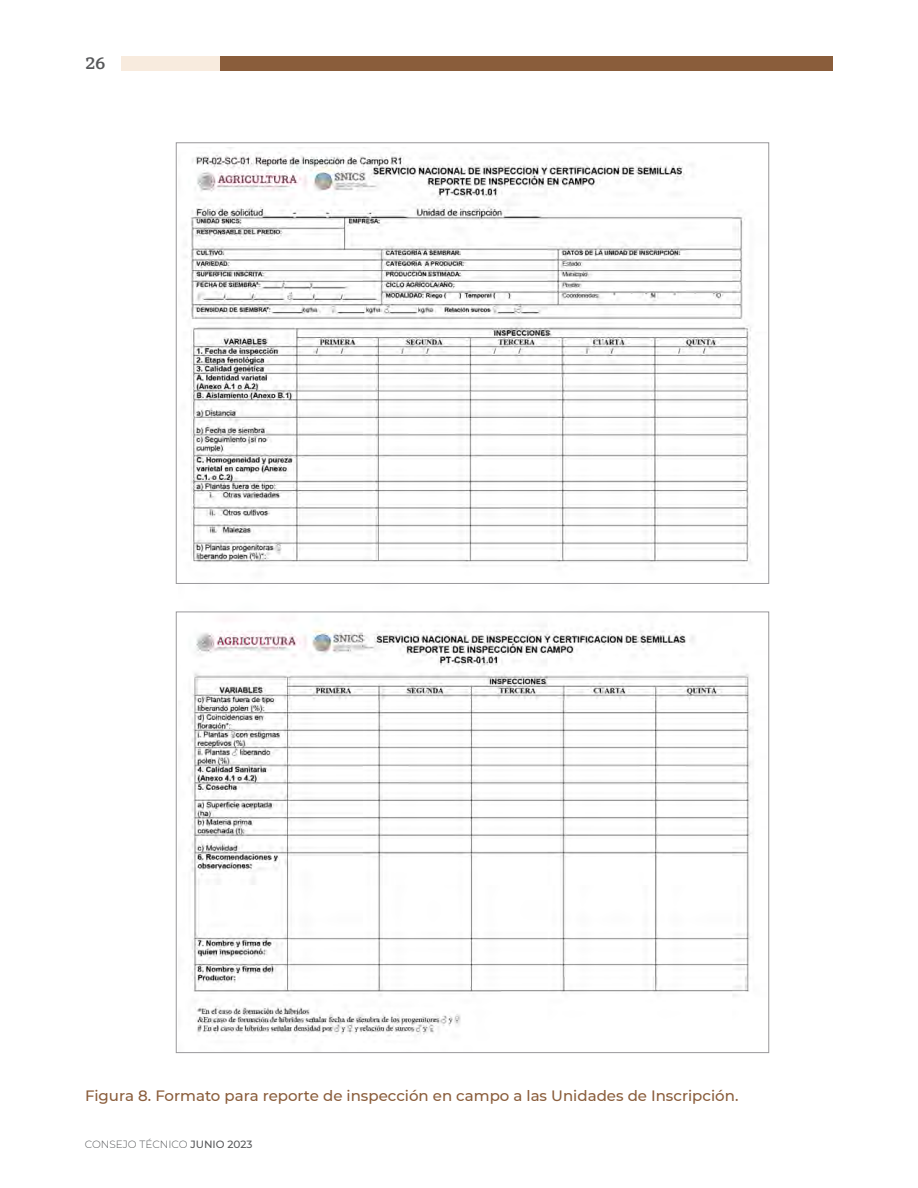
<style>
.page{position:relative;width:918px;height:1188px;background:#fff}
.page>*{position:absolute;margin:0;border:0;box-sizing:border-box;transform-origin:0 0}
.t1{font:700 16.5px "GMX";color:#57585a}
.TITLE_IMAGE_FIGURE{font:500 15px "Montserrat";color:#8a5d3b}
.t2{font:300 10.5px "Montserrat";color:#57585a}
.s1{font-weight:500}
</style>
<div class="page">
<div style="left:220px;top:56px;width:613px;height:15px;background:#8a5d3b"></div>
<div style="left:122px;top:56px;width:98px;height:15px;background:#f8ebde"></div>
<img style="left:179px;top:148px;width:587px;height:889px">
<p class="t1" style="left:85px;top:54px;width:22px">26</p>
<p class="TITLE_IMAGE_FIGURE" style="left:85px;top:1085px;width:655px">Figura 8. Formato para reporte de inspección en campo a las Unidades de Inscripción.</p>
<p class="t2" style="left:85px;top:1138px;width:169px">CONSEJO TÉCNICO <span class="s1">JUNIO 2023</span></p>
</div>
